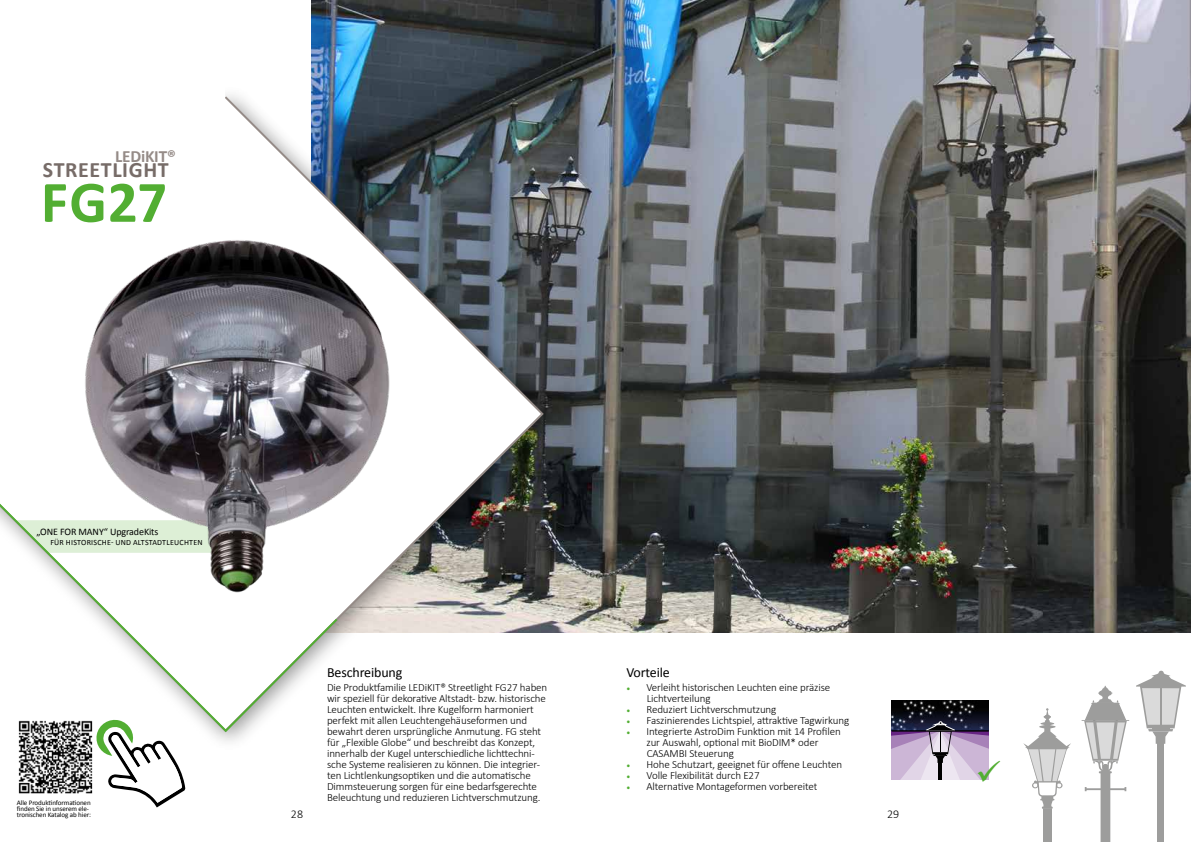
<style>
.page{position:relative;width:1191px;height:842px;background:#fff}
.page>*{position:absolute;margin:0;border:0;box-sizing:border-box;transform-origin:0 0}
.t1{font:700 59.3px "Calibri";color:#52ae32}
.t2{font:700 22px "Calibri";letter-spacing:.025em;color:#776c68}
.t3{font:700 17.2px "Calibri";letter-spacing:-.01em;color:#958b87}
.t4{font:14px "Calibri";letter-spacing:-.01em;color:#000}
.t5{font:300 12px "Calibri";color:#000}
.t6{font:300 11px/11px "Calibri";letter-spacing:-.01em;color:#000}
.t7{font:10px "Calibri";letter-spacing:-.01em;color:#000}
.t8{font:8px "Calibri";letter-spacing:.03em;color:#000}
.t9{font:7px/6px "Calibri";letter-spacing:-.01em;color:#000}
.s1{font-family:"Minion Pro";font-weight:400;font-size:10px;color:#52ae32}
</style>
<div class="page">
<img style="left:312px;top:0;width:879px;height:632px">
<div style="left:0;top:84px;width:564px;height:668px;background:#000;opacity:.41"></div>
<img style="left:225px;top:94px;width:320px;height:639px">
<div style="left:0;top:78px;width:225px;height:390px;background:#fff"></div>
<img style="left:85px;top:231px;width:309px;height:364px">
<svg style="left:0;top:461px;width:339px;height:273px"></svg>
<img style="left:17px;top:718px;width:77px;height:76px">
<svg style="left:1081px;top:686px;width:48px;height:156px"></svg>
<svg style="left:1023px;top:708px;width:48px;height:101px"></svg>
<div style="left:1043px;top:809px;width:8px;height:33px;background:#9d9d9c"></div>
<svg style="left:1136px;top:671px;width:49px;height:73px"></svg>
<div style="left:1157px;top:743px;width:6px;height:99px;background:#9d9d9c"></div>
<img style="left:891px;top:700px;width:97px;height:22px">
<svg style="left:95px;top:718px;width:90px;height:89px"></svg>
<svg style="left:891px;top:722px;width:98px;height:58px;background:#a999b5"></svg>
<h3 class="t3" style="left:115px;top:144px;width:62px">LEDiKIT®</h3>
<h1 class="t1" style="left:41px;top:160px;width:128px">FG27</h1>
<h2 class="t2" style="left:43px;top:155px;width:127px">STREETLIGHT</h2>
<p class="t7" style="left:36px;top:524px;width:124px">„ONE FOR MANY“ UpgradeKits</p>
<p class="t8" style="left:50px;top:537px;width:154px">FÜR HISTORISCHE- UND ALTSTADTLEUCHTEN</p>
<p class="t4" style="left:626px;top:663px;width:45px">Vorteile</p>
<p class="t6" style="left:646px;top:682px;width:185px;text-indent:-20px"><span class="s1">•</span> Verleiht historischen Leuchten eine präzise<br>Lichtverteilung</p>
<p class="t6" style="left:626px;top:704px;width:152px"><span class="s1">•</span> Reduziert Lichtverschmutzung</p>
<p class="t6" style="left:626px;top:715px;width:224px"><span class="s1">•</span> Faszinierendes Lichtspiel, attraktive Tagwirkung</p>
<p class="t6" style="left:646px;top:726px;width:196px;text-indent:-20px"><span class="s1">•</span> Integrierte AstroDim Funktion mit 14 Profilen zur Auswahl, optional mit BioDIM* oder<br>CASAMBI Steuerung</p>
<p class="t6" style="left:626px;top:759px;width:217px"><span class="s1">•</span> Hohe Schutzart, geeignet für offene Leuchten</p>
<p class="t6" style="left:626px;top:770px;width:135px"><span class="s1">•</span> Volle Flexibilität durch E27</p>
<p class="t6" style="left:626px;top:781px;width:193px"><span class="s1">•</span> Alternative Montageformen vorbereitet</p>
<p class="t4" style="left:327px;top:663px;width:77px">Beschreibung</p>
<p class="t6" style="left:327px;top:682px;width:222px">Die Produktfamilie LEDiKIT® Streetlight FG27 haben wir speziell für dekorative Altstadt- bzw. historische Leuchten entwickelt. Ihre Kugelform harmoniert perfekt mit allen Leuchtengehäuseformen und bewahrt deren ursprüngliche Anmutung. FG steht für „Flexible Globe“ und beschreibt das Konzept, innerhalb der Kugel unterschiedliche lichttechni&shy;sche Systeme realisieren zu können. Die integrier&shy;ten Lichtlenkungsoptiken und die automatische Dimmsteuerung sorgen für eine bedarfsgerechte Beleuchtung und reduzieren Lichtverschmutzung.</p>
<p class="t9" style="left:17px;top:799px;width:76px">Alle Produktinformationen finden Sie in unserem ele&shy;tronischen Katalog ab hier:</p>
<p class="t5" style="left:291px;top:807px;width:14px">28</p>
<p class="t5" style="left:887px;top:807px;width:14px">29</p>
</div>
